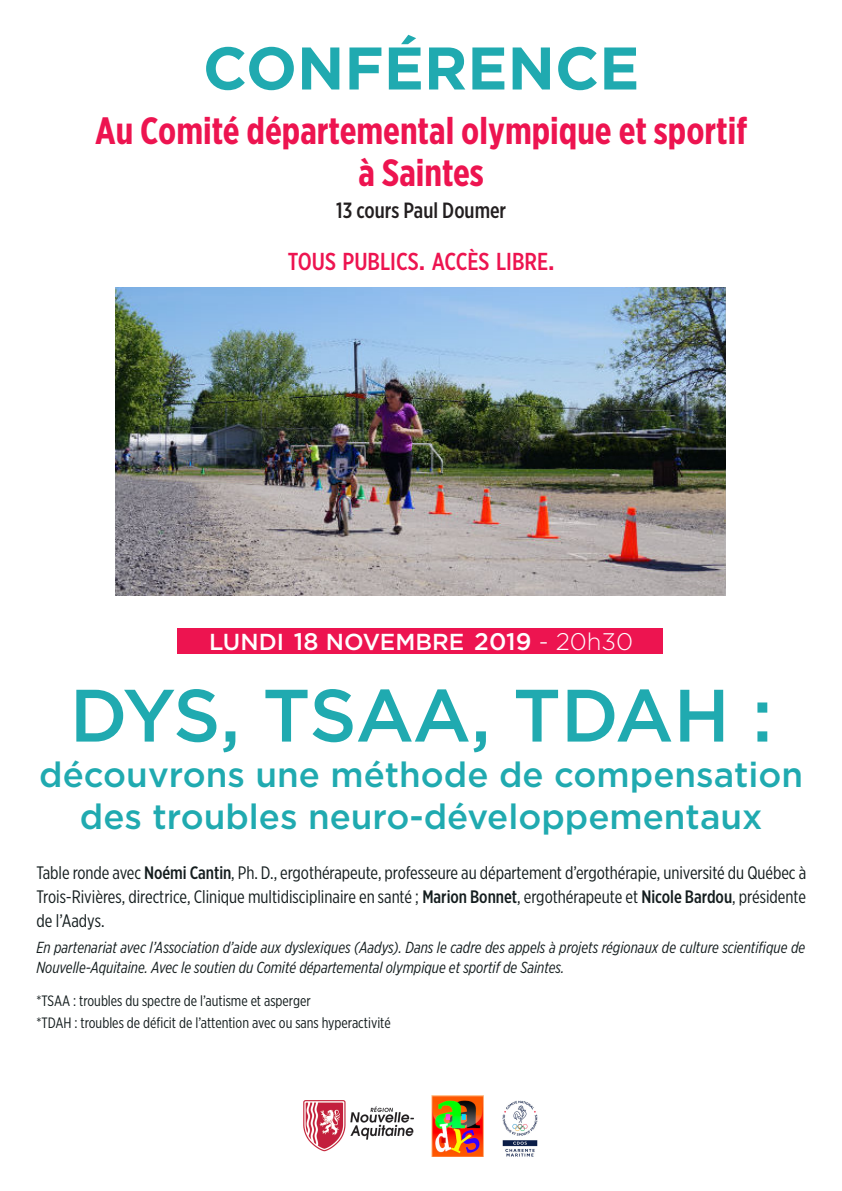
<style>
.page{position:relative;width:842px;height:1191px;background:#fff}
.page>*{position:absolute;margin:0;border:0;box-sizing:border-box;transform-origin:0 0}
.t1{font:500 74px "Gotham";letter-spacing:-.015em;color:#20aab0}
.t2{font:700 60px "Gotham";color:#20aab0}
.t3{font:700 38px "Gotham X Narrow";color:#ed1450}
.t4{font:500 35px/42px "Gotham";color:#20aab0;text-align:center}
.t5{font:500 24.5px "Gotham X Narrow";color:#ed1450}
.t6{font:500 23.1px "Gotham";color:#fff}
.t7{font:500 22px "Gotham X Narrow";color:#231f20}
.t8{font:18px/24px "Gotham X Narrow";color:#141d1e;text-align:justify}
.t9{font:italic 16px/20px "Gotham X Narrow";color:#141d1e}
.t10{font:15px "Gotham X Narrow";color:#141d1e}
.s1{font-size:29px}
.s2{font-size:24px}
.s3{font-weight:300;font-size:24px}
.s4{font-weight:500}
</style>
<div class="page">
<div style="left:177px;top:628px;width:486px;height:25px;background:#ed1450"></div>
<img style="left:116px;top:287px;width:610px;height:308px">
<img style="left:431px;top:1095px;width:52px;height:61px">
<img style="left:303px;top:1100px;width:111px;height:52px">
<img style="left:502px;top:1100px;width:36px;height:57px">
<p class="t2" style="left:203px;top:28px;width:438px">CONFÉRENCE</p>
<p class="t3" style="left:95px;top:107px;width:653px">Au Comité départemental olympique et sportif</p>
<p class="t3" style="left:359px;top:149px;width:127px">à Saintes</p>
<p class="t7" style="left:336px;top:196px;width:172px">13 cours Paul Doumer</p>
<p class="t5" style="left:288px;top:246px;width:268px">TOUS PUBLICS<span class="s1">.</span> ACCÈS LIBRE<span class="s1">.</span></p>
<p class="t6" style="left:209px;top:626px;width:426px">LUNDI <span class="s2">18</span> NOVEMBRE <span class="s2">2019</span> <span class="s3">-</span> <span class="s3">20h</span><span class="s3">30</span></p>
<p class="t1" style="left:70px;top:667px;width:704px">DYS, TSAA, TDAH :</p>
<p class="t4" style="left:39px;top:752px;width:765px">découvrons une méthode de compensation des troubles neuro-développementaux</p>
<p class="t8" style="left:36px;top:861px;width:771px">Table ronde avec <span class="s4">Noémi Cantin</span>, Ph. D., ergothérapeute, professeure au département d’ergothérapie, université du Québec à Trois-Rivières, directrice, Clinique multidisciplinaire en santé ; <span class="s4">Marion Bonnet</span>, ergothérapeute et <span class="s4">Nicole Bardou</span>, présidente de l’Aadys.</p>
<p class="t9" style="left:36px;top:937px;width:770px">En partenariat avec l’Association d’aide aux dyslexiques (Aadys). Dans le cadre des appels à projets régionaux de culture scientifique de<br>Nouvelle-Aquitaine. Avec le soutien du Comité départemental olympique et sportif de Saintes.</p>
<p class="t10" style="left:36px;top:992px;width:276px">*TSAA : troubles du spectre de l’autisme et asperger</p>
<p class="t10" style="left:36px;top:1013px;width:356px">*TDAH : troubles de déficit de l’attention avec ou sans hyperactivité</p>
</div>
